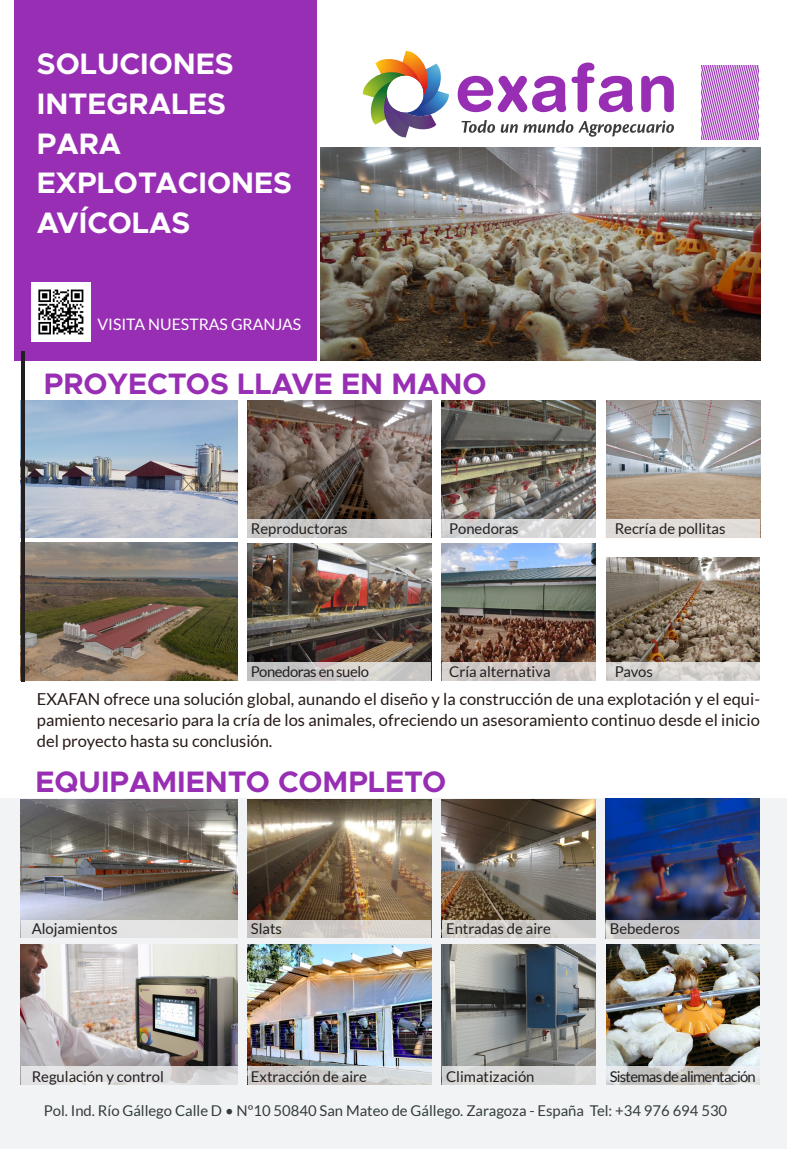
<style>
.page{position:relative;width:787px;height:1149px;background:#fff}
.page>*{position:absolute;margin:0;border:0;box-sizing:border-box;transform-origin:0 0}
.Body_Text_Style{font:700 29.7px/39.6px "Metropolis";color:#fff}
.Headline_01{font:700 29.7px "Metropolis";color:#982eb4}
.t1{font:16.5px/21px "Lato";color:#261a16;text-align:justify}
.Subtítulo{font:15.75px "Lato";color:#fff}
.Subtítulo-2{font:14.85px "Lato";color:#231f20}
.t2{font:14.85px "Lato";color:#333c3e}
.Subtítulo-3{font:14.85px "Lato";letter-spacing:-.05em;color:#231f20}
.Subtítulo-4{font:14.85px "Lato";letter-spacing:-.03em;color:#231f20}
</style>
<div class="page">
<svg style="left:701px;top:66px;width:58px;height:74px"></svg>
<div style="left:0;top:798px;width:787px;height:350px;background:#f2f3f4"></div>
<img style="left:606px;top:944px;width:153px;height:121px">
<img style="left:441px;top:543px;width:154px;height:118px">
<img style="left:606px;top:557px;width:153px;height:104px">
<img style="left:247px;top:543px;width:184px;height:118px">
<img style="left:606px;top:400px;width:154px;height:119px">
<img style="left:21px;top:799px;width:217px;height:120px">
<img style="left:247px;top:799px;width:184px;height:120px">
<img style="left:441px;top:799px;width:154px;height:120px">
<img style="left:441px;top:400px;width:154px;height:119px">
<img style="left:320px;top:147px;width:440px;height:213px">
<img style="left:21px;top:944px;width:217px;height:121px">
<img style="left:247px;top:400px;width:184px;height:119px">
<div style="left:14px;top:0;width:302px;height:360px;background:#982eb4"></div>
<img style="left:441px;top:944px;width:154px;height:140px">
<img style="left:247px;top:944px;width:184px;height:140px">
<img style="left:606px;top:798px;width:153px;height:121px">
<div style="left:21px;top:919px;width:217px;height:19px;background:#e3e3e3"></div>
<svg style="left:21px;top:1065px;width:217px;height:19px;fill:#e0dfe1"></svg>
<svg style="left:247px;top:661px;width:184px;height:19px;fill:#c7c4c4"></svg>
<svg style="left:247px;top:519px;width:184px;height:18px;fill:#c9c7c5"></svg>
<svg style="left:441px;top:661px;width:154px;height:19px;fill:#cec6c3"></svg>
<svg style="left:247px;top:919px;width:184px;height:19px;fill:#d1ccc6"></svg>
<div style="left:606px;top:919px;width:153px;height:19px;background:linear-gradient(to right,#c7c6c5,#c6c8d2)"></div>
<svg style="left:248px;top:1065px;width:184px;height:19px"></svg>
<svg style="left:606px;top:1065px;width:153px;height:19px"></svg>
<div style="left:442px;top:1065px;width:153px;height:19px;background:#d5d6d5"></div>
<svg style="left:441px;top:919px;width:154px;height:19px;fill:#cdcac7"></svg>
<svg style="left:441px;top:519px;width:154px;height:18px;fill:#d5d6d6"></svg>
<div style="left:606px;top:519px;width:154px;height:18px;background:#e1dcd7"></div>
<svg style="left:606px;top:661px;width:153px;height:19px;fill:#d7d4d0"></svg>
<img style="left:24px;top:400px;width:214px;height:137px">
<img style="left:24px;top:543px;width:214px;height:137px">
<hr style="left:21px;top:351px;width:3px;height:331px;background:#231f20">
<img style="left:362px;top:51px;width:87px;height:86px">
<svg style="left:457px;top:62px;width:176px;height:50px"></svg>
<svg style="left:641px;top:76px;width:33px;height:36px"></svg>
<svg style="left:461px;top:120px;width:213px;height:17px"></svg>
<img style="left:31px;top:282px;width:60px;height:59px">
<p class="Body_Text_Style" style="left:37px;top:44px;width:256px">SOLUCIONES<br>INTEGRALES<br>PARA<br>EXPLOTACIONES<br>AVÍCOLAS</p>
<p class="Subtítulo" style="left:97px;top:315px;width:205px">VISITA NUESTRAS GRANJAS</p>
<p class="Headline_01" style="left:44px;top:365px;width:444px">PROYECTOS LLAVE EN MANO</p>
<p class="Subtítulo-2" style="left:251px;top:520px;width:98px">Reproductoras</p>
<p class="Subtítulo-2" style="left:449px;top:520px;width:71px">Ponedoras</p>
<p class="Subtítulo-2" style="left:614px;top:520px;width:112px">Recría de pollitas</p>
<p class="Subtítulo-4" style="left:251px;top:663px;width:120px">Ponedoras en suelo</p>
<p class="Subtítulo-2" style="left:449px;top:663px;width:103px">Cría alternativa</p>
<p class="Subtítulo-2" style="left:614px;top:663px;width:40px">Pavos</p>
<p class="t1" style="left:37px;top:688px;width:724px">EXAFAN ofrece una solución global, aunando el diseño y la construcción de una explotación y el equi&shy;pamiento necesario para la cría de los animales, ofreciendo un asesoramiento continuo desde el inicio del proyecto hasta su conclusión.</p>
<p class="Headline_01" style="left:35px;top:762px;width:412px">EQUIPAMIENTO COMPLETO</p>
<p class="Subtítulo-2" style="left:32px;top:920px;width:87px">Alojamientos</p>
<p class="Subtítulo-2" style="left:251px;top:920px;width:33px">Slats</p>
<p class="Subtítulo-2" style="left:609px;top:920px;width:72px">Bebederos</p>
<p class="Subtítulo-2" style="left:446px;top:920px;width:106px">Entradas de aire</p>
<p class="Subtítulo-2" style="left:32px;top:1067px;width:134px">Regulación y control</p>
<p class="Subtítulo-2" style="left:251px;top:1067px;width:117px">Extracción de aire</p>
<p class="Subtítulo-2" style="left:446px;top:1067px;width:90px">Climatización</p>
<p class="Subtítulo-3" style="left:609px;top:1067px;width:148px">Sistemas de alimentación</p>
<p class="t2" style="left:44px;top:1101px;width:685px">Pol. Ind. Río Gállego Calle D • Nº10 50840 San Mateo de Gállego. Zaragoza - España Tel: +34 976 694 530</p>
</div>
